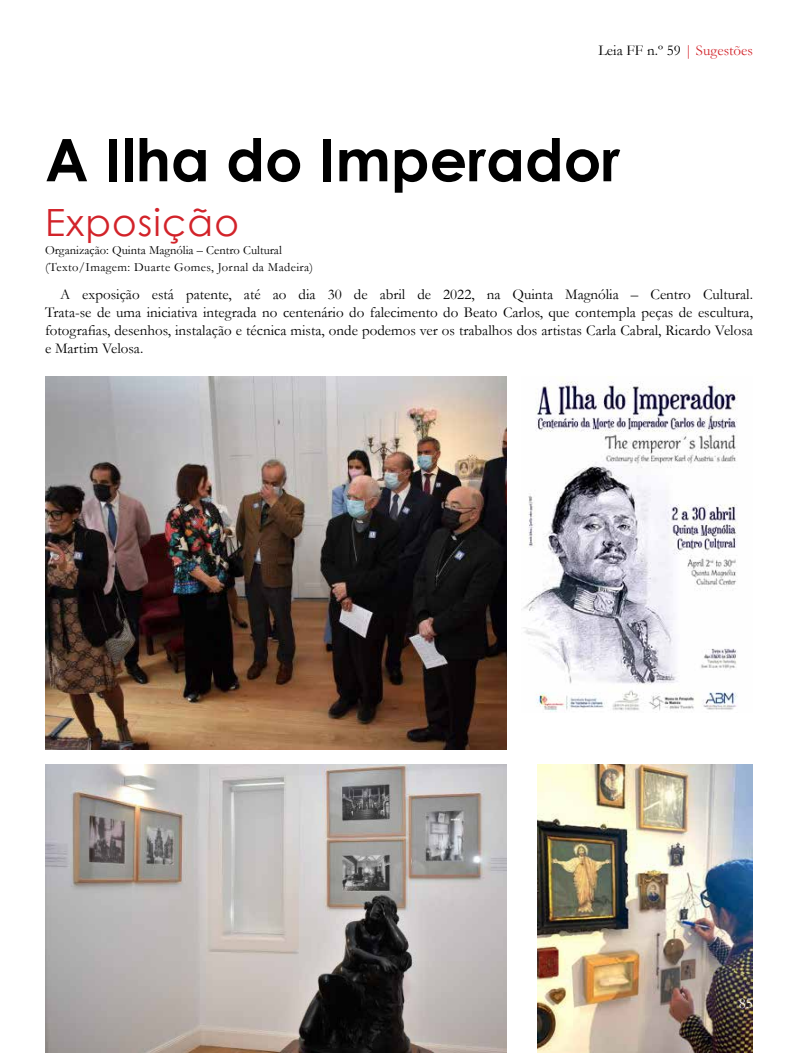
<style>
.page{position:relative;width:798px;height:1053px;background:#fff}
.page>*{position:absolute;margin:0;border:0;box-sizing:border-box;transform-origin:0 0}
.t1{font:700 58.75px "Century Gothic";color:#000}
.t2{font:37.5px "Century Gothic";letter-spacing:.03em;color:#d2232a}
.t3{font:15px/18px "Garamond";color:#000101;text-align:justify}
.t4{font:15px "Garamond";color:#000}
.t5{font:15px "Garamond";color:#fffffe}
.t6{font:12.5px/17.5px "Garamond";color:#000}
.s1{color:#d2232a}
</style>
<div class="page">
<img style="left:45px;top:376px;width:461px;height:373px">
<img style="left:45px;top:764px;width:461px;height:288px">
<img style="left:521px;top:376px;width:217px;height:336px">
<img style="left:537px;top:764px;width:215px;height:288px">
<p class="t4" style="left:598px;top:40px;width:156px">Leia FF n.º 59 <span class="s1">| Sugestões</span></p>
<h1 class="t1" style="left:45px;top:115px;width:576px">A Ilha do Imperador</h1>
<h2 class="t2" style="left:45px;top:196px;width:195px">Exposição</h2>
<p class="t6" style="left:45px;top:240px;width:269px">Organização: Quinta Magnólia – Centro Cultural (Texto/Imagem: Duarte Gomes, Jornal da Madeira)</p>
<p class="t3" style="left:45px;top:284px;width:709px;text-indent:15px">A exposição está patente, até ao dia 30 de abril de 2022, na Quinta Magnólia – Centro Cultural.<br>Trata-se de uma iniciativa integrada no centenário do falecimento do Beato Carlos, que contempla peças de escultura, fotografias, desenhos, instalação e técnica mista, onde podemos ver os trabalhos dos artistas Carla Cabral, Ricardo Velosa e Martim Velosa.</p>
<p class="t5" style="left:738px;top:993px;width:16px">85</p>
</div>
